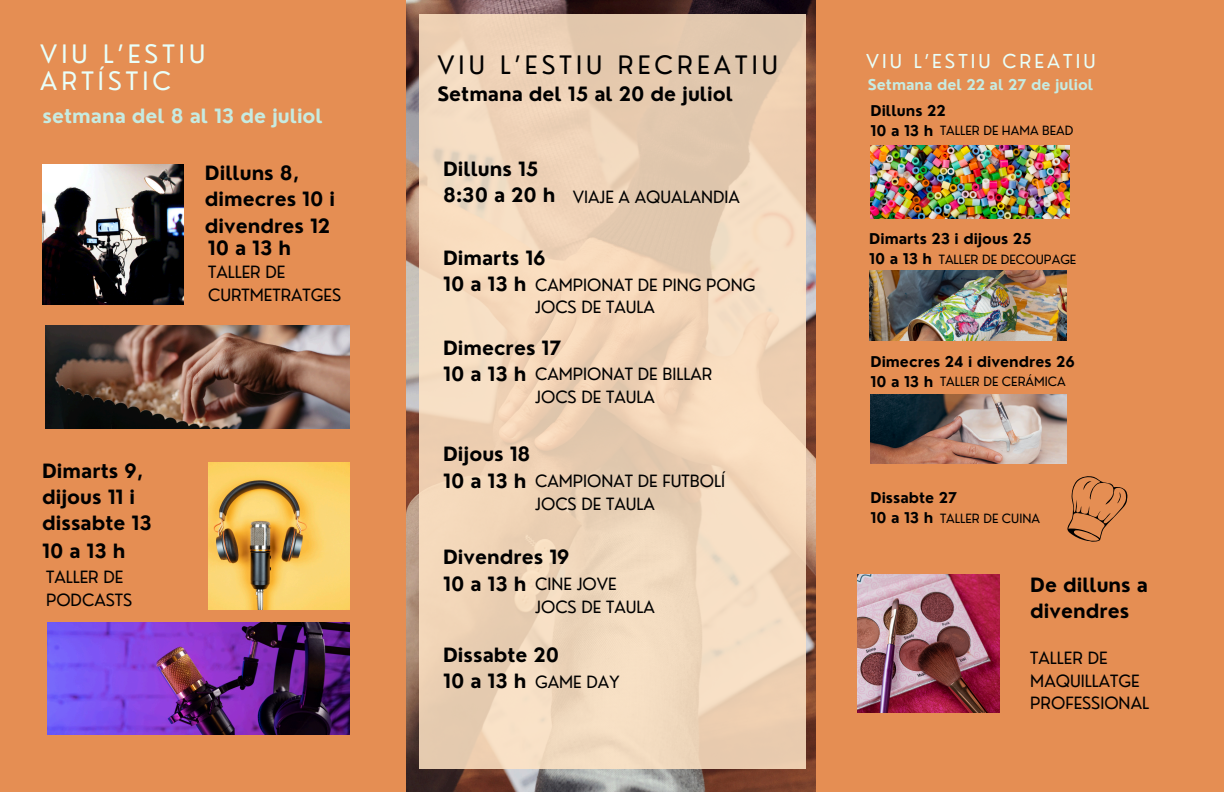
<style>
.page{position:relative;width:1224px;height:792px;background:#e58e53}
.page>*{position:absolute;margin:0;border:0;box-sizing:border-box;transform-origin:0 0}
.t1{font:24.8px "Nourd";letter-spacing:.165em;color:#000}
.t2{font:24.8px/27.2px "Nourd";letter-spacing:.165em;color:#e9fff9}
.t3{font:700 19.2px/26.2px "Nourd";color:#000}
.t4{font:700 19.2px "Nourd";color:#c7ebe1}
.t5{font:18.7px "Nourd";letter-spacing:.165em;color:#e9fff9}
.t6{font:16.5px/22.5px "Nourd";color:#000}
.t7{font:700 14.5px/19.8px "Nourd";color:#000}
.t8{font:700 14.5px "Nourd";color:#c7ebe1}
.t9{font:12.5px "Nourd";color:#000}
.s1{font-weight:700;font-size:14.5px}
</style>
<div class="page">
<img style="left:406px;top:0;width:410px;height:792px">
<svg style="left:419px;top:14px;width:386px;height:755px"></svg>
<img style="left:857px;top:575px;width:142px;height:138px">
<img style="left:871px;top:146px;width:199px;height:72px">
<img style="left:869px;top:270px;width:197px;height:71px">
<img style="left:871px;top:395px;width:195px;height:68px">
<img style="left:42px;top:164px;width:142px;height:141px">
<img style="left:208px;top:462px;width:142px;height:147px">
<img style="left:46px;top:326px;width:304px;height:103px">
<img style="left:48px;top:622px;width:302px;height:113px">
<svg style="left:1067px;top:476px;width:61px;height:66px"></svg>
<h4 class="t2" style="left:40px;top:40px;width:167px">VIU L’ESTIU<br>ARTÍSTIC</h4>
<h3 class="t4" style="left:43px;top:104px;width:282px">setmana del 8 al 13 de juliol</h3>
<h4 class="t3" style="left:205px;top:160px;width:132px">Dilluns 8, dimecres 10 i divendres 12</h4>
<h2 class="t6" style="left:208px;top:261px;width:135px">TALLER DE<br>CURTMETRATGES</h2>
<p class="t3" style="left:208px;top:235px;width:85px">10a13h</p>
<h4 class="t3" style="left:42px;top:458px;width:111px">Dimarts 9, dijous 11 i dissabte 13</h4>
<p class="t3" style="left:42px;top:538px;width:85px">10a13h</p>
<h3 class="t6" style="left:46px;top:566px;width:88px">TALLER DE<br>PODCASTS</h3>
<h3 class="t1" style="left:437px;top:49px;width:342px">VIU L’ESTIU RECREATIU</h3>
<h4 class="t3" style="left:437px;top:80px;width:297px">Setmana del 15 al 20 de juliol</h4>
<p class="t3" style="left:443px;top:155px;width:114px">Dilluns 15<br>8:30 a 20 h</p>
<p class="t6" style="left:573px;top:186px;width:169px">VIAJE A AQUALANDIA</p>
<p class="t3" style="left:443px;top:245px;width:104px">Dimarts 16<br>10a13h</p>
<h1 class="t6" style="left:535px;top:274px;width:222px">CAMPIONAT DE PING PONG<br>JOCS DE TAULA</h1>
<h3 class="t3" style="left:443px;top:334px;width:120px">Dimecres 17<br>10a13h</h3>
<h3 class="t6" style="left:535px;top:363px;width:179px">CAMPIONAT DE BILLAR<br>JOCS DE TAULA</h3>
<h4 class="t3" style="left:443px;top:441px;width:89px">Dijous 18<br>10a13h</h4>
<h3 class="t6" style="left:535px;top:470px;width:191px">CAMPIONAT DE FUTBOLÍ<br>JOCS DE TAULA</h3>
<h4 class="t3" style="left:443px;top:544px;width:128px">Divendres 19<br>10a13h</h4>
<h3 class="t6" style="left:535px;top:573px;width:121px">CINE JOVE<br>JOCS DE TAULA</h3>
<h4 class="t3" style="left:443px;top:641px;width:118px">Dissabte 20<br>10a13h</h4>
<h3 class="t6" style="left:535px;top:670px;width:86px">GAME DAY</h3>
<p class="t5" style="left:866px;top:49px;width:231px">VIU L’ESTIU CREATIU</p>
<h3 class="t8" style="left:868px;top:75px;width:227px">Setmana del 22 al 27 de juliol</h3>
<h1 class="t7" style="left:871px;top:100px;width:77px">Dilluns 22<br>10a13h</h1>
<h3 class="t9" style="left:940px;top:123px;width:135px">TALLER DE HAMA BEAD</h3>
<h3 class="t7" style="left:869px;top:229px;width:164px">Dimarts 23 i dijous 25<br>10a13h</h3>
<h4 class="t9" style="left:939px;top:251px;width:139px">TALLER DE DECOUPAGE</h4>
<p class="t7" style="left:871px;top:352px;width:206px">Dimecres 24 i divendres 26<br>10a13h</p>
<h3 class="t9" style="left:940px;top:374px;width:127px">TALLER DE CERÁMICA</h3>
<p class="t7" style="left:871px;top:488px;width:88px">Dissabte 27</p>
<p class="t9" style="left:871px;top:510px;width:171px"><span class="s1">10 a 13 h</span> TALLER DE CUINA</p>
<h4 class="t3" style="left:1030px;top:572px;width:119px">De dilluns a divendres</h4>
<h3 class="t6" style="left:1030px;top:647px;width:120px">TALLER DE<br>MAQUILLATGE<br>PROFESSIONAL</h3>
</div>
